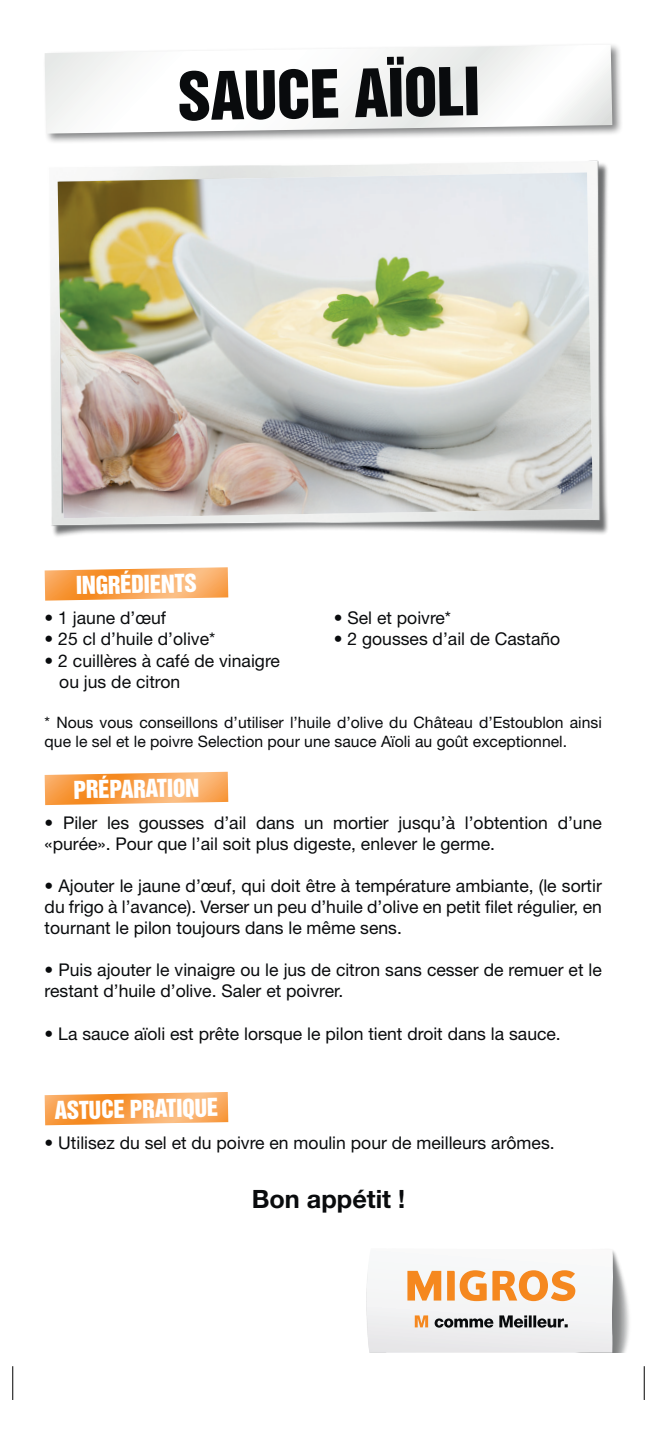
<style>
.page{position:relative;width:657px;height:1433px;background:#fff}
.page>*{position:absolute;margin:0;border:0;box-sizing:border-box;transform-origin:0 0}
.t1{font:60.75px "Helvetica Inserat LT Std";color:#090b0d}
.t2{font:700 25.2px "Helvetica Neue LT";color:#090b0d}
.t3{font:22.72px "Helvetica Inserat LT Std";color:#fff}
.t4{font:17.55px/21.2px "Helvetica Neue LT";color:#090b0d}
.t5{font:15.75px/18.9px "Helvetica Neue LT";color:#090b0d}
</style>
<div class="page">
<div style="left:42px;top:42px;width:582px;height:103px;background:#090b0d;opacity:.5"></div>
<svg style="left:45px;top:45px;width:567px;height:89px"></svg>
<img style="left:613px;top:1250px;width:16px;height:102px">
<svg style="left:366px;top:1250px;width:247px;height:102px"></svg>
<svg style="left:45px;top:567px;width:183px;height:33px;background:#f8aa5f"></svg>
<svg style="left:45px;top:771px;width:183px;height:34px;background:#f9ac64"></svg>
<svg style="left:45px;top:1092px;width:183px;height:33px;background:#f8aa5f"></svg>
<img style="left:42px;top:143px;width:575px;height:394px">
<img style="left:58px;top:172px;width:535px;height:346px">
<hr style="left:12px;top:1366px;width:1px;height:33px;background:#000">
<hr style="left:644px;top:1366px;width:1px;height:33px;background:#000">
<p class="t1" style="left:177px;top:60px;width:304px;rotate:-1deg">SAUCE AÏOLI</p>
<p class="t3" style="left:76px;top:571px;width:123px;rotate:-1deg">INGRÉDIENTS</p>
<p class="t4" style="left:45px;top:607px;width:123px">• 1 jaune d’œuf</p>
<p class="t4" style="left:45px;top:628px;width:172px">• 25 cl d’huile d’olive*</p>
<p class="t4" style="left:45px;top:649px;width:237px">• 2 cuillères à café de vinaigre</p>
<p class="t4" style="left:59px;top:670px;width:122px">ou jus de citron</p>
<p class="t4" style="left:334px;top:607px;width:119px">• Sel et poivre*</p>
<p class="t4" style="left:334px;top:628px;width:228px">• 2 gousses d’ail de Castaño</p>
<p class="t5" style="left:45px;top:712px;width:559px">* Nous vous conseillons d’utiliser l’huile d’olive du Château d’Estoublon ainsi que le sel et le poivre Selection pour une sauce Aïoli au goût exceptionnel.</p>
<p class="t3" style="left:73px;top:776px;width:127px;rotate:-1deg">PRÉPARATION</p>
<p class="t4" style="left:45px;top:811px;width:559px">• Piler les gousses d’ail dans un mortier jusqu’à l’obtention d’une «purée». Pour que l’ail soit plus digeste, enlever le germe.</p>
<p class="t4" style="left:45px;top:875px;width:559px;text-align:justify">• Ajouter le jaune d’œuf, qui doit être à température ambiante, (le sortir du frigo à l’avance). Verser un peu d’huile d’olive en petit filet régulier, en tournant le pilon toujours dans le même sens.</p>
<p class="t4" style="left:45px;top:959px;width:559px">• Puis ajouter le vinaigre ou le jus de citron sans cesser de remuer et le restant d’huile d’olive. Saler et poivrer.</p>
<p class="t4" style="left:45px;top:1022px;width:518px">• La sauce aïoli est prête lorsque le pilon tient droit dans la sauce.</p>
<p class="t3" style="left:54px;top:1096px;width:165px;rotate:-1deg">ASTUCE PRATIQUE</p>
<p class="t4" style="left:45px;top:1132px;width:511px">• Utilisez du sel et du poivre en moulin pour de meilleurs arômes.</p>
<p class="t2" style="left:252px;top:1183px;width:155px">Bon appétit !</p>
</div>
